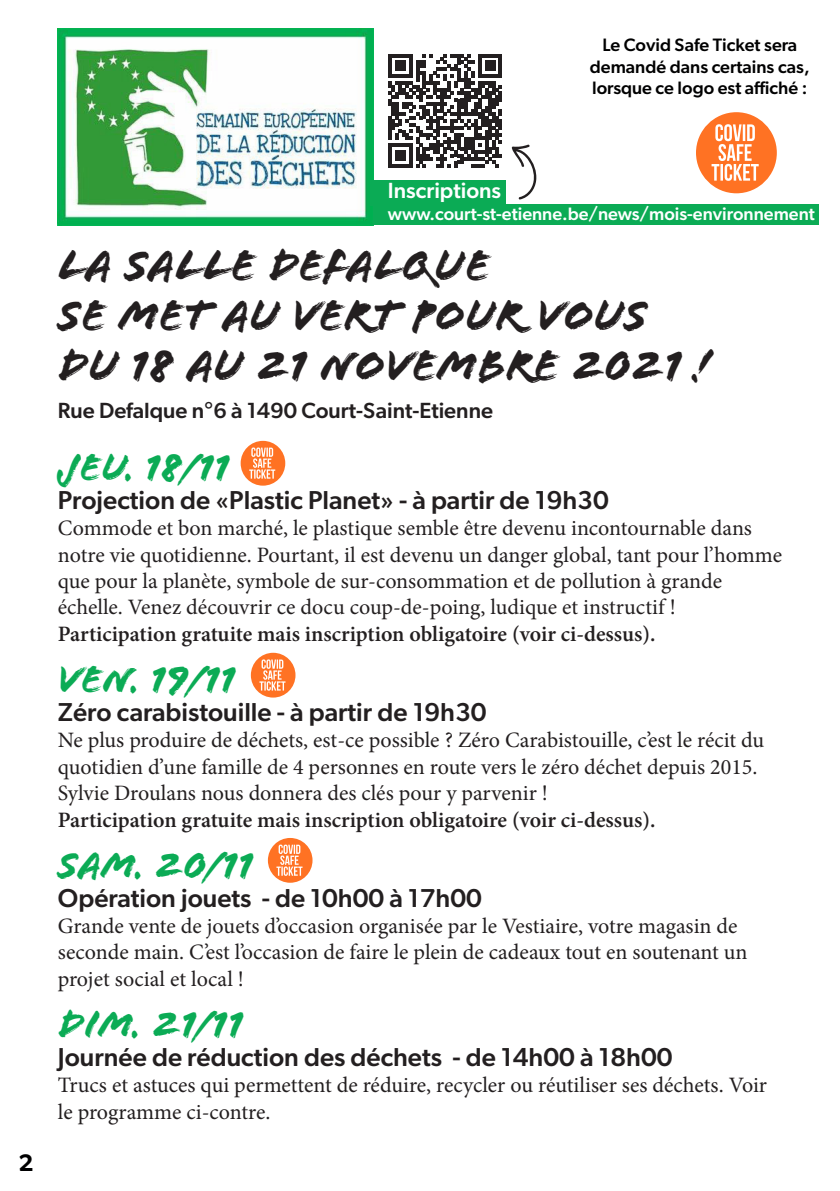
<style>
.page{position:relative;width:840px;height:1191px;background:#fff}
.page>*{position:absolute;margin:0;border:0;box-sizing:border-box;transform-origin:0 0}
.t1{font:46px "Flood Std";color:#231f20}
.t2{font:40px "Flood Std";color:#0bab55}
.t3{font:500 26px "Gibson";color:#231f20}
.t4{font:600 24px "Gibson";color:#000001}
.t5{font:22px/26.4px "Minion Pro";color:#231f20}
.t6{font:600 22px "Minion Pro";color:#231f20}
.t7{font:500 22px "Gibson";color:#231f20}
.t8{font:500 22px "Gibson";color:#fff}
.t9{font:500 18px/21.6px "Gibson";color:#000001;text-align:center}
.t10{font:500 18px "Gibson";color:#fff}
</style>
<div class="page">
<img style="left:58px;top:28px;width:315px;height:197px">
<div style="left:370px;top:180px;width:135px;height:26px;background:#0bab55"></div>
<div style="left:373px;top:204px;width:445px;height:21px;background:#0bab55"></div>
<svg style="left:388px;top:54px;width:114px;height:114px"></svg>
<svg style="left:511px;top:144px;width:26px;height:56px"></svg>
<div style="left:695px;top:112px;width:81px;height:81px;background:#ff7223;border-radius:50%"></div>
<svg style="left:711px;top:124px;width:47px;height:57px"></svg>
<div style="left:251px;top:653px;width:44px;height:44px;background:#ff7223;border-radius:50%"></div>
<svg style="left:259px;top:659px;width:26px;height:31px"></svg>
<div style="left:240px;top:441px;width:45px;height:44px;background:#ff7223;border-radius:50%"></div>
<svg style="left:249px;top:447px;width:26px;height:32px"></svg>
<div style="left:268px;top:838px;width:44px;height:44px;background:#ff7223;border-radius:50%"></div>
<svg style="left:276px;top:844px;width:26px;height:32px"></svg>
<p class="t9" style="left:589px;top:34px;width:221px">Le Covid Safe Ticket sera demandé dans certains cas, lorsque ce logo est affiché :</p>
<p class="t4" style="left:18px;top:1147px;width:17px">2</p>
<p class="t8" style="left:387px;top:177px;width:115px">Inscriptions</p>
<p class="t10" style="left:387px;top:202px;width:428px">www.court-st-etienne.be/news/mois-environnement</p>
<p class="t1" style="left:58px;top:238px;width:433px">LA SALLE DEFALQUE</p>
<p class="t1" style="left:58px;top:288px;width:591px">SE MET AU VERT POUR VOUS</p>
<p class="t1" style="left:58px;top:338px;width:654px">DU 18 AU 21 NOVEMBRE 2021 !</p>
<p class="t7" style="left:58px;top:397px;width:436px">Rue Defalque n°6 à 1490 Court-Saint-Etienne</p>
<p class="t2" style="left:58px;top:444px;width:174px">JEU. 18/11</p>
<p class="t3" style="left:58px;top:484px;width:552px">Projection de «Plastic Planet» - à partir de 19h30</p>
<p class="t5" style="left:58px;top:515px;width:725px">Commode et bon marché, le plastique semble être devenu incontournable dans notre vie quotidienne. Pourtant, il est devenu un danger global, tant pour l’homme que pour la planète, symbole de sur-consommation et de pollution à grande échelle. Venez découvrir ce docu coup-de-poing, ludique et instructif !</p>
<p class="t6" style="left:58px;top:618px;width:598px">Participation gratuite mais inscription obligatoire (voir ci-dessus).</p>
<p class="t2" style="left:58px;top:656px;width:180px">VEN. 19/11</p>
<p class="t3" style="left:58px;top:696px;width:430px">Zéro carabistouille - à partir de 19h30</p>
<p class="t5" style="left:58px;top:727px;width:707px">Ne plus produire de déchets, est-ce possible ? Zéro Carabistouille, c’est le récit du quotidien d’une famille de 4 personnes en route vers le zéro déchet depuis 2015.<br>Sylvie Droulans nous donnera des clés pour y parvenir !</p>
<p class="t6" style="left:58px;top:804px;width:598px">Participation gratuite mais inscription obligatoire (voir ci-dessus).</p>
<p class="t2" style="left:58px;top:841px;width:197px">SAM. 20/11</p>
<p class="t3" style="left:58px;top:882px;width:425px">Opération jouets - de 10h00 à 17h00</p>
<p class="t5" style="left:58px;top:912px;width:691px">Grande vente de jouets d’occasion organisée par le Vestiaire, votre magasin de seconde main. C’est l’occasion de faire le plein de cadeaux tout en soutenant un projet social et local !</p>
<p class="t2" style="left:58px;top:1001px;width:187px">DIM. 21/11</p>
<p class="t3" style="left:58px;top:1041px;width:616px">Journée de réduction des déchets - de 14h00 à 18h00</p>
<p class="t5" style="left:58px;top:1072px;width:710px">Trucs et astuces qui permettent de réduire, recycler ou réutiliser ses déchets. Voir le programme ci-contre.</p>
</div>
